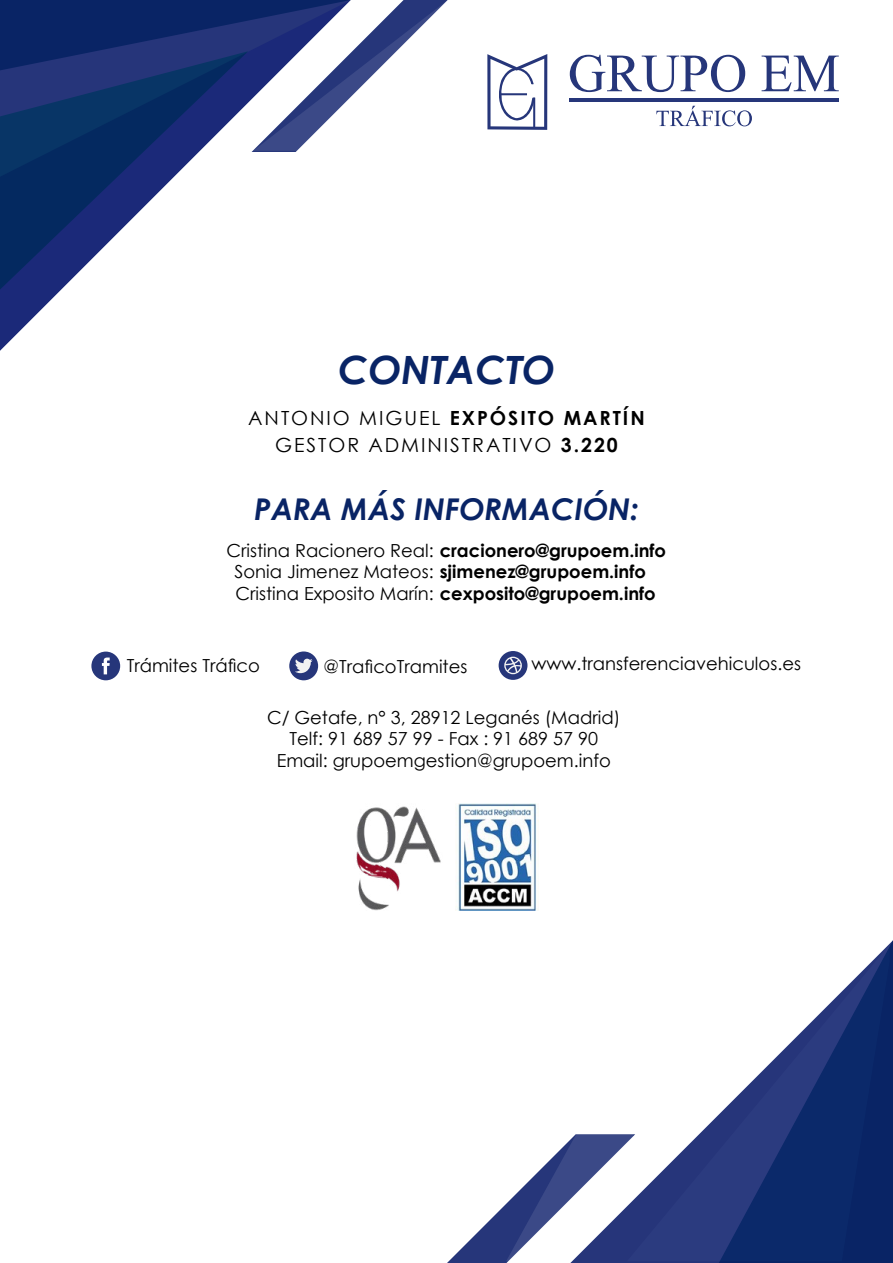
<style>
.page{position:relative;width:893px;height:1263px;background:#fff}
.page>*{position:absolute;margin:0;border:0;box-sizing:border-box;transform-origin:0 0}
.t1{font:italic 700 39px "Century Gothic";color:#092465}
.t2{font:italic 700 30px "Century Gothic";color:#092465}
.t3{font:700 19.5px "Century Gothic";letter-spacing:.1em;color:#000}
.t4{font:19.5px "Century Gothic";letter-spacing:.1em;color:#000}
.t5{font:18px/21.6px "Century Gothic";color:#000;text-align:center}
.t6{font:700 18px/21.6px "Century Gothic";color:#000}
.s1{font-weight:400}
.s2{font-weight:700}
</style>
<div class="page">
<img style="left:0;top:152px;width:199px;height:198px">
<svg style="left:0;top:0;width:448px;height:152px;background:#1e3874"></svg>
<img style="left:253px;top:1px;width:193px;height:150px">
<svg style="left:719px;top:940px;width:174px;height:323px;fill:#092465"></svg>
<img style="left:719px;top:944px;width:171px;height:137px">
<img style="left:635px;top:1081px;width:255px;height:180px">
<svg style="left:447px;top:1134px;width:188px;height:129px"></svg>
<img style="left:506px;top:1134px;width:127px;height:127px">
<svg style="left:487px;top:54px;width:60px;height:76px"></svg>
<svg style="left:570px;top:55px;width:175px;height:37px"></svg>
<svg style="left:762px;top:56px;width:77px;height:35px"></svg>
<svg style="left:656px;top:106px;width:96px;height:20px"></svg>
<hr style="left:569px;top:99px;width:270px;height:3px;background:#26367a">
<svg style="left:91px;top:652px;width:29px;height:28px"></svg>
<div style="left:289px;top:651px;width:29px;height:29px;background:#26367a;border-radius:50%"></div>
<svg style="left:295px;top:659px;width:18px;height:14px"></svg>
<div style="left:499px;top:651px;width:28px;height:29px;background:#26367a;border-radius:50%"></div>
<svg style="left:504px;top:657px;width:18px;height:17px"></svg>
<img style="left:457px;top:804px;width:82px;height:106px">
<img style="left:356px;top:806px;width:85px;height:104px">
<h1 class="t1" style="left:338px;top:340px;width:218px">CONTACTO</h1>
<p class="t3" style="left:248px;top:403px;width:398px"><span class="s1">ANTONIO MIGUEL</span> EXPÓSITO MARTÍN</p>
<p class="t4" style="left:275px;top:432px;width:344px">GESTOR ADMINISTRATIVO <span class="s2">3.220</span></p>
<h2 class="t2" style="left:254px;top:486px;width:386px">PARA MÁS INFORMACIÓN:</h2>
<p class="t6" style="left:235px;top:539px;width:433px;text-indent:-8px"><span class="s1">Cristina Racionero Real:</span> cracionero@grupoem.info<br><span class="s1">Sonia Jimenez Mateos:</span> sjimenez@grupoem.info<br><span class="s1">Cristina Exposito Marín:</span> cexposito@grupoem.info</p>
<p class="t5" style="left:127px;top:655px;width:135px">Trámites Tráfico</p>
<p class="t5" style="left:324px;top:655px;width:145px">@TraficoTramites</p>
<p class="t5" style="left:531px;top:652px;width:271px">www.transferenciavehiculos.es</p>
<p class="t5" style="left:267px;top:706px;width:355px">C/ Getafe, n° 3, 28912 Leganés (Madrid)<br>Telf: 91 689 57 99 - Fax : 91 689 57 90<br>Email: grupoemgestion@grupoem.info</p>
</div>
